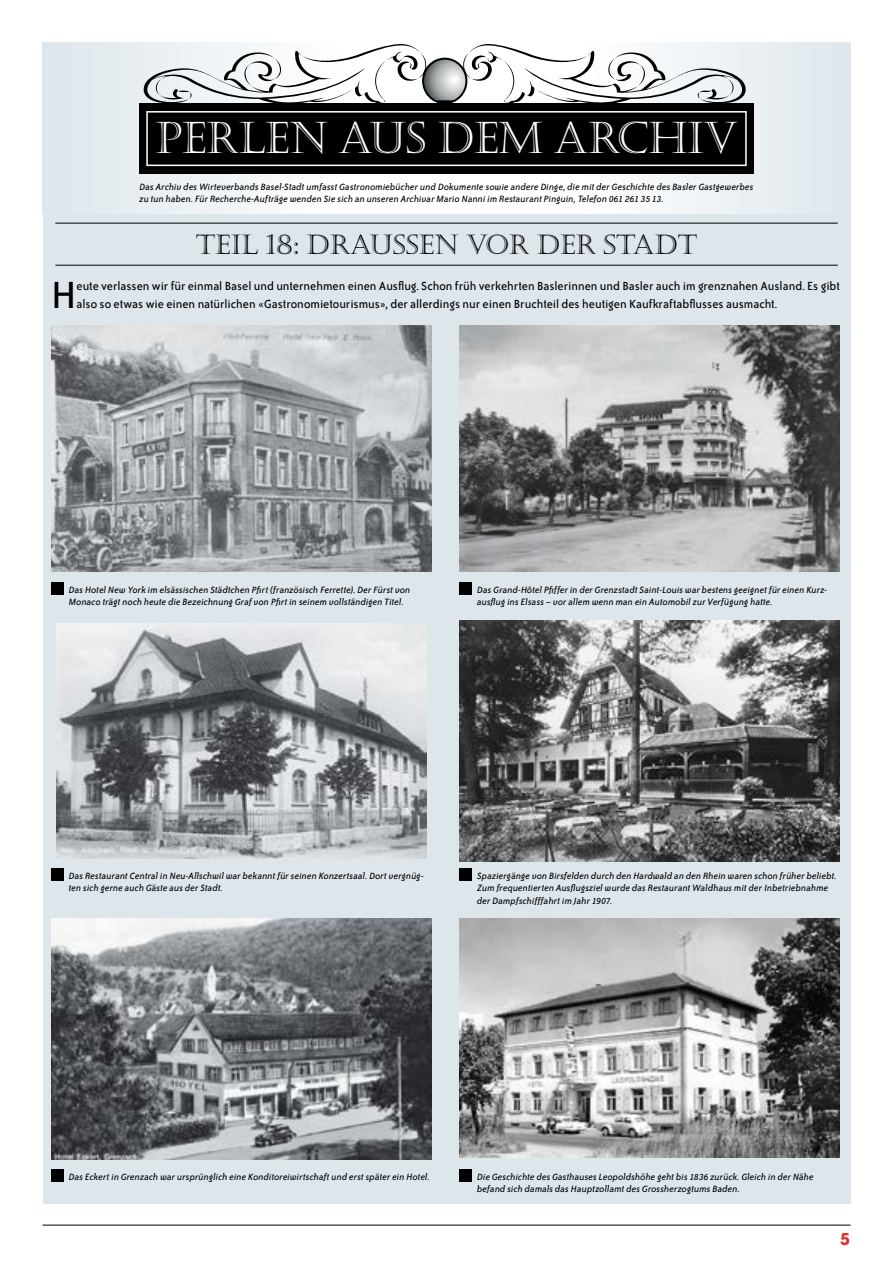
<style>
.page{position:relative;width:893px;height:1263px;background:#fff}
.page>*{position:absolute;margin:0;border:0;box-sizing:border-box;transform-origin:0 0}
.t1{font:43.5px "Castellar";color:#fff}
.t2{font:43.5px "Bailey Sans ITC";color:#000}
.t3{font:27px "Castellar";color:#000}
.t4{font:700 21px "Bailey Sans ITC";color:#e4312b}
.t5{font:13.5px/18px "Bailey Sans ITC";letter-spacing:-.005em;color:#000}
.t6{font:italic 10.5px/12.6px "Bailey Sans ITC";letter-spacing:.005em;color:#000}
</style>
<div class="page">
<hr style="left:43px;top:1225px;width:807px;height:1px;background:#000">
<div style="left:43px;top:42px;width:807px;height:1162px;background:#dde7eb"></div>
<svg style="left:138px;top:42px;width:634px;height:171px"></svg>
<div style="left:139px;top:103px;width:615px;height:71px;background:#000"></div>
<div style="left:146px;top:111px;width:601px;height:55px;background:#000;border:2px solid #fff"></div>
<svg style="left:144px;top:43px;width:602px;height:60px;background:#d8dadb"></svg>
<div style="left:51px;top:583px;width:12px;height:12px;background:#000"></div>
<div style="left:459px;top:583px;width:12px;height:12px;background:#000"></div>
<div style="left:51px;top:869px;width:12px;height:12px;background:#000"></div>
<div style="left:459px;top:869px;width:12px;height:12px;background:#000"></div>
<div style="left:51px;top:1169px;width:12px;height:12px;background:#000"></div>
<div style="left:459px;top:1169px;width:12px;height:12px;background:#000"></div>
<img style="left:51px;top:325px;width:381px;height:247px">
<img style="left:459px;top:325px;width:381px;height:247px">
<img style="left:56px;top:624px;width:371px;height:235px">
<img style="left:459px;top:621px;width:381px;height:241px">
<img style="left:51px;top:918px;width:381px;height:241px">
<img style="left:459px;top:918px;width:381px;height:240px">
<hr style="left:55px;top:223px;width:783px;height:1px;background:#000">
<hr style="left:55px;top:265px;width:783px;height:1px;background:#000">
<h1 class="t1" style="left:156px;top:116px;width:584px">PERLEN AUS DEM ARCHIV</h1>
<p class="t6" style="left:139px;top:180px;width:616px">Das Archiv des Wirteverbands Basel-Stadt umfasst Gastronomiebücher und Dokumente sowie andere Dinge, die mit der Geschichte des Basler Gastgewerbes zu tun haben. Für Recherche-Aufträge wenden Sie sich an unseren Archivar Mario Nanni im Restaurant Pinguin, Telefon 061 261 35 13.</p>
<h2 class="t3" style="left:196px;top:230px;width:503px">TEIL 18: DRAUSSEN VOR DER STADT</h2>
<h1 class="t2" style="left:51px;top:272px;width:27px">H</h1>
<p class="t5" style="left:77px;top:277px;width:765px">eute verlassen wir für einmal Basel und unternehmen einen Ausflug. Schon früh verkehrten Baslerinnen und Basler auch im grenznahen Ausland. Es gibt also so etwas wie einen natürlichen «Gastronomietourismus», der allerdings nur einen Bruchteil des heutigen Kaufkraftabflusses ausmacht.</p>
<p class="t6" style="left:69px;top:583px;width:343px">Das Hotel New York im elsässischen Städtchen Pfirt (französisch Ferrette). Der Fürst von<br>Monaco trägt noch heute die Bezeichnung Graf von Pfirt in seinem vollständigen Titel.</p>
<p class="t6" style="left:477px;top:583px;width:352px">Das Grand-Hôtel Pfiffer in der Grenzstadt Saint-Louis war bestens geeignet für einen Kurz&shy;ausflug ins Elsass – vor allem wenn man ein Automobil zur Verfügung hatte.</p>
<p class="t6" style="left:69px;top:869px;width:356px">Das Restaurant Central in Neu-Allschwil war bekannt für seinen Konzertsaal. Dort vergnüg&shy;ten sich gerne auch Gäste aus der Stadt.</p>
<p class="t6" style="left:477px;top:869px;width:361px">Spaziergänge von Birsfelden durch den Hardwald an den Rhein waren schon früher beliebt.<br>Zum frequentierten Ausflugsziel wurde das Restaurant Waldhaus mit der Inbetriebnahme der Dampfschifffahrt im Jahr 1907.</p>
<p class="t6" style="left:69px;top:1170px;width:362px">Das Eckert in Grenzach war ursprünglich eine Konditoreiwirtschaft und erst später ein Hotel.</p>
<p class="t6" style="left:477px;top:1170px;width:338px">Die Geschichte des Gasthauses Leopoldshöhe geht bis 1836 zurück. Gleich in der Nähe befand sich damals das Hauptzollamt des Grossherzogtums Baden.</p>
<h3 class="t4" style="left:840px;top:1228px;width:12px">5</h3>
</div>
